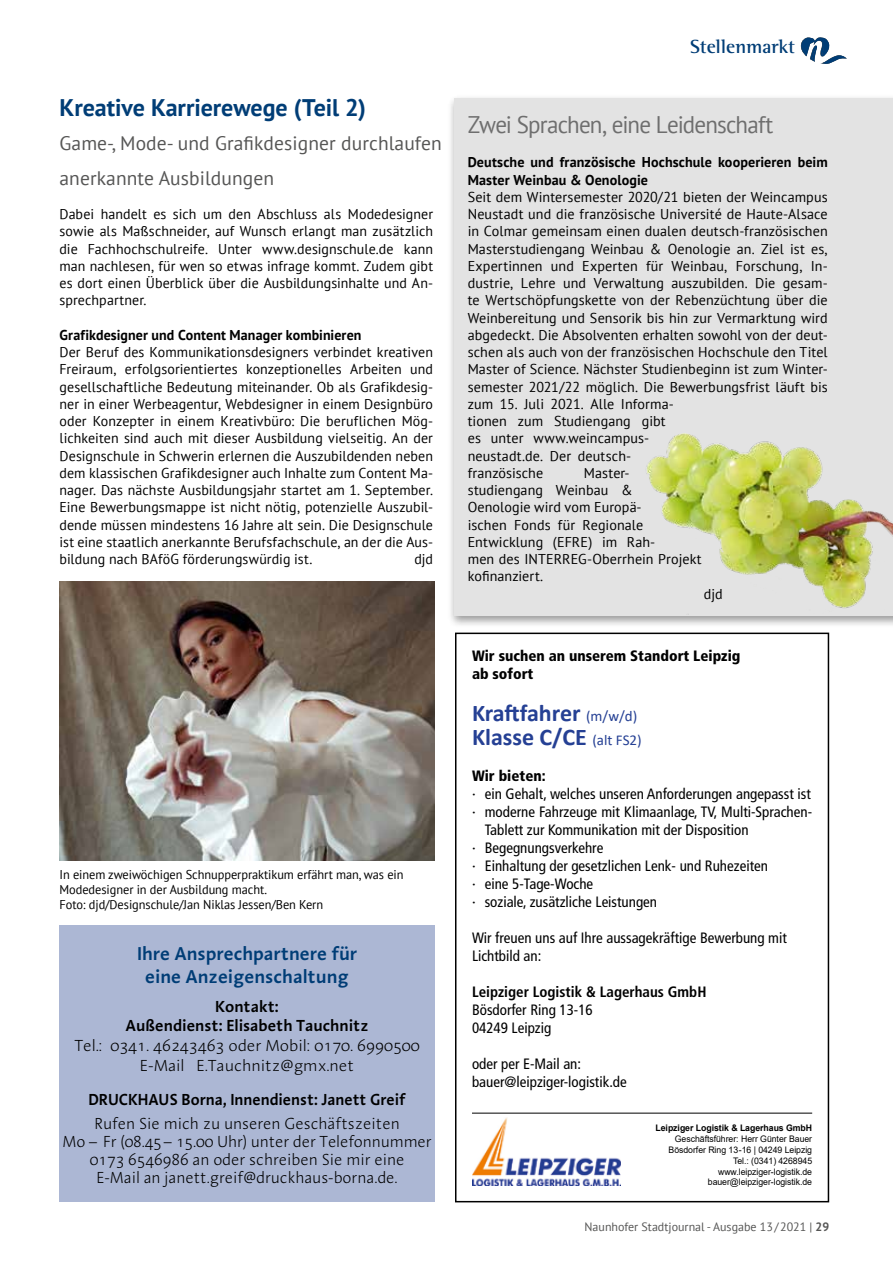
<style>
.page{position:relative;width:893px;height:1263px;background:#fff}
.page>*{position:absolute;margin:0;border:0;box-sizing:border-box;transform-origin:0 0}
.t1{font:700 24px/24px "Calibri";color:#254094}
.t2{font:24px "PT Sans";letter-spacing:-.035em;color:#6e6e6e;scale:.96 1}
.t3{font:700 24px "PT Sans";letter-spacing:-.005em;color:#003d76}
.t4{font:19.5px/34.5px "PT Sans";letter-spacing:.005em;color:#565655}
.t5{font:700 19.5px "Rotis Semi Serif";letter-spacing:.005em;color:#003d76}
.t6{font:600 19.05px/23px "Aroma LT";letter-spacing:-.005em;color:#003d76;text-align:center}
.t7{font:300 16.35px/18.1px "Aroma LT";letter-spacing:-.005em;color:#000;text-align:center}
.t8{font:600 16.35px/19.6px "Aroma LT";letter-spacing:-.005em;color:#000;text-align:center}
.t9{font:condensed 15px/18px "Frutiger";color:#000}
.t10{font:900 condensed 15px/18px "Frutiger";color:#000}
.t11{font:700 condensed 15px "Frutiger";color:#000}
.t12{font:14.25px/17.2px "PT Sans";letter-spacing:.005em;color:#000;text-align:justify}
.t13{font:700 14.25px/17.2px "PT Sans";letter-spacing:.01em;color:#000}
.t14{font:12.75px/15.3px "PT Sans";letter-spacing:-.005em;color:#000}
.t15{font:12px "PT Sans";color:#565655}
.t16{font:9px/10.8px "Arial";letter-spacing:-.005em;color:#000;text-align:right}
.t17{font:700 9px "Arial";letter-spacing:-.005em;color:#000}
.s1{font-weight:400;font-size:15px}
.s2{font-weight:700}
</style>
<div class="page">
<svg style="left:801px;top:37px;width:46px;height:27px"></svg>
<img style="left:472px;top:1117px;width:149px;height:68px">
<hr style="left:472px;top:1113px;width:340px;height:1px;background:#000">
<div style="left:455px;top:633px;width:374px;height:569px;border:2px solid #000"></div>
<div style="left:60px;top:925px;width:375px;height:277px;background:#acb7d4"></div>
<img style="left:60px;top:581px;width:375px;height:279px">
<div style="left:447px;top:94px;width:446px;height:534px;background:#000;opacity:.4"></div>
<div style="left:455px;top:98px;width:438px;height:518px;background:#e3e3e3"></div>
<img style="left:646px;top:434px;width:247px;height:181px">
<h1 class="t3" style="left:60px;top:91px;width:308px">Kreative Karrierewege (Teil 2)</h1>
<h2 class="t4" style="left:60px;top:125px;width:384px">Game-, Mode- und Grafikdesigner durchlaufen anerkannte Ausbildungen</h2>
<p class="t12" style="left:60px;top:205px;width:375px">Dabei handelt es sich um den Abschluss als Modedesigner sowie als Maßschneider, auf Wunsch erlangt man zusätzlich die Fachhochschulreife. Unter www.designschule.de kann man nachlesen, für wen so etwas infrage kommt. Zudem gibt es dort einen Überblick über die Ausbildungsinhalte und An&shy;sprechpartner.</p>
<p class="t13" style="left:60px;top:326px;width:303px">Grafikdesigner und Content Manager kombinieren</p>
<p class="t12" style="left:60px;top:343px;width:375px">Der Beruf des Kommunikationsdesigners verbindet kreativen Freiraum, erfolgsorientiertes konzeptionelles Arbeiten und gesellschaftliche Bedeutung miteinander. Ob als Grafikdesig&shy;ner in einer Werbeagentur, Webdesigner in einem Designbüro oder Konzepter in einem Kreativbüro: Die beruflichen Mög&shy;lichkeiten sind auch mit dieser Ausbildung vielseitig. An der Designschule in Schwerin erlernen die Auszubildenden neben dem klassischen Grafikdesigner auch Inhalte zum Content Ma&shy;nager. Das nächste Ausbildungsjahr startet am 1. September.<br>Eine Bewerbungsmappe ist nicht nötig, potenzielle Auszubil&shy;dende müssen mindestens 16 Jahre alt sein. Die Designschule ist eine staatlich anerkannte Berufsfachschule, an der die Aus&shy;bildung nach BAföG förderungswürdig ist.</p>
<p class="t12" style="left:414px;top:550px;width:20px">djd</p>
<p class="t14" style="left:60px;top:866px;width:346px">In einem zweiwöchigen Schnupperpraktikum erfährt man, was ein<br>Modedesigner in der Ausbildung macht.<br>Foto: djd/Designschule/Jan Niklas Jessen/Ben Kern</p>
<h3 class="t6" style="left:137px;top:941px;width:222px">Ihre Ansprechpartnere für eine Anzeigenschaltung</h3>
<p class="t8" style="left:126px;top:996px;width:244px">Kontakt:<br>Außendienst: Elisabeth Tauchnitz</p>
<p class="t7" style="left:74px;top:1035px;width:347px;line-height:19.6px">Tel.: 0341. 46243463 oder Mobil: 0170. 6990500<br>E-Mail E.Tauchnitz@gmx.net</p>
<p class="t8" style="left:88px;top:1089px;width:319px">DRUCKHAUS Borna, Innendienst: Janett Greif</p>
<p class="t7" style="left:62px;top:1114px;width:371px">Rufen Sie mich zu unseren Geschäftszeiten<br>Mo – Fr (08.45–15.00 Uhr) unter der Telefonnummer 0173 6546986 an oder schreiben Sie mir eine<br>E-Mail an janett.greif@druckhaus-borna.de.</p>
<h2 class="t5" style="left:690px;top:35px;width:107px">Stellenmarkt</h2>
<h1 class="t2" style="left:468px;top:109px;width:320px">Zwei Sprachen, eine Leidenschaft</h1>
<p class="t13" style="left:468px;top:153px;width:361px">Deutsche und französische Hochschule kooperieren beim<br>Master Weinbau &amp; Oenologie</p>
<p class="t12" style="left:468px;top:188px;width:362px;text-align:left">Seit dem Wintersemester 2020/21 bieten der Weincampus Neustadt und die französische Université de Haute-Alsace in Colmar gemeinsam einen dualen deutsch-französischen Masterstudiengang Weinbau &amp; Oenologie an. Ziel ist es, Expertinnen und Experten für Weinbau, Forschung, In&shy;dustrie, Lehre und Verwaltung auszubilden. Die gesam&shy;te Wertschöpfungskette von der Rebenzüchtung über die Weinbereitung und Sensorik bis hin zur Vermarktung wird abgedeckt. Die Absolventen erhalten sowohl von der deut&shy;schen als auch von der französischen Hochschule den Titel Master of Science. Nächster Studienbeginn ist zum Winter&shy;semester 2021/22 möglich. Die Bewerbungsfrist läuft bis zum 15. Juli 2021. Alle Informa-<br>tionen zum Studiengang gibt<br>es unter www.weincampus-<br>neustadt.de. Der deutsch-<br>französische</p>
<p class="t12" style="left:468px;top:464px;width:236px;text-align:left;text-indent:116px">Master&shy;studiengang Weinbau &amp;<br>Oenologie wird vom Europä-<br>ischen Fonds für Regionale<br>Entwicklung (EFRE) im Rah-<br>men des INTERREG-Oberrhein Projekt kofinanziert.</p>
<p class="t12" style="left:704px;top:585px;width:20px">djd</p>
<p class="t10" style="left:472px;top:647px;width:270px">Wir suchen an unserem Standort Leipzig ab sofort</p>
<h1 class="t1" style="left:472px;top:700px;width:171px">Kraftfahrer <span class="s1">(m/w/d)<br></span>Klasse C/CE <span class="s1">(alt FS2)</span></h1>
<p class="t10" style="left:472px;top:767px;width:75px">Wir bieten:</p>
<p class="t9" style="left:472px;top:785px;width:340px">· ein Gehalt, welches unseren Anforderungen angepasst ist</p>
<p class="t9" style="left:472px;top:803px;width:342px">· moderne Fahrzeuge mit Klimaanlage, TV, Multi-Sprachen-</p>
<p class="t9" style="left:485px;top:821px;width:265px">Tablett zur Kommunikation mit der Disposition</p>
<p class="t9" style="left:472px;top:839px;width:133px">· Begegnungsverkehre</p>
<p class="t9" style="left:472px;top:857px;width:297px">· Einhaltung der gesetzlichen Lenk- und Ruhezeiten</p>
<p class="t9" style="left:472px;top:875px;width:123px">· eine 5-Tage-Woche</p>
<p class="t9" style="left:472px;top:893px;width:187px">· soziale, zusätzliche Leistungen</p>
<p class="t9" style="left:472px;top:929px;width:316px">Wir freuen uns auf Ihre aussagekräftige Bewerbung mit<br>Lichtbild an:</p>
<p class="t11" style="left:472px;top:983px;width:236px">Leipziger Logistik &amp; Lagerhaus GmbH</p>
<p class="t9" style="left:472px;top:1001px;width:122px">Bösdorfer Ring 13-16<br>04249 Leipzig</p>
<p class="t9" style="left:472px;top:1055px;width:156px">oder per E-Mail an: bauer@leipziger-logistik.de</p>
<p class="t17" style="left:655px;top:1122px;width:158px">Leipziger Logistik &amp; Lagerhaus GmbH</p>
<p class="t16" style="left:669px;top:1133px;width:145px">Geschäftsführer: Herr Günter Bauer<br>Bösdorfer Ring 13 -16 | 04249 Leipzig<br>Tel.: (0341) 4268945 www.leipziger-logistik.de bauer@leipziger-logistik.de</p>
<p class="t15" style="left:585px;top:1219px;width:246px">Naunhofer Stadtjournal - Ausgabe 13/2021 | <span class="s2">29</span></p>
</div>
